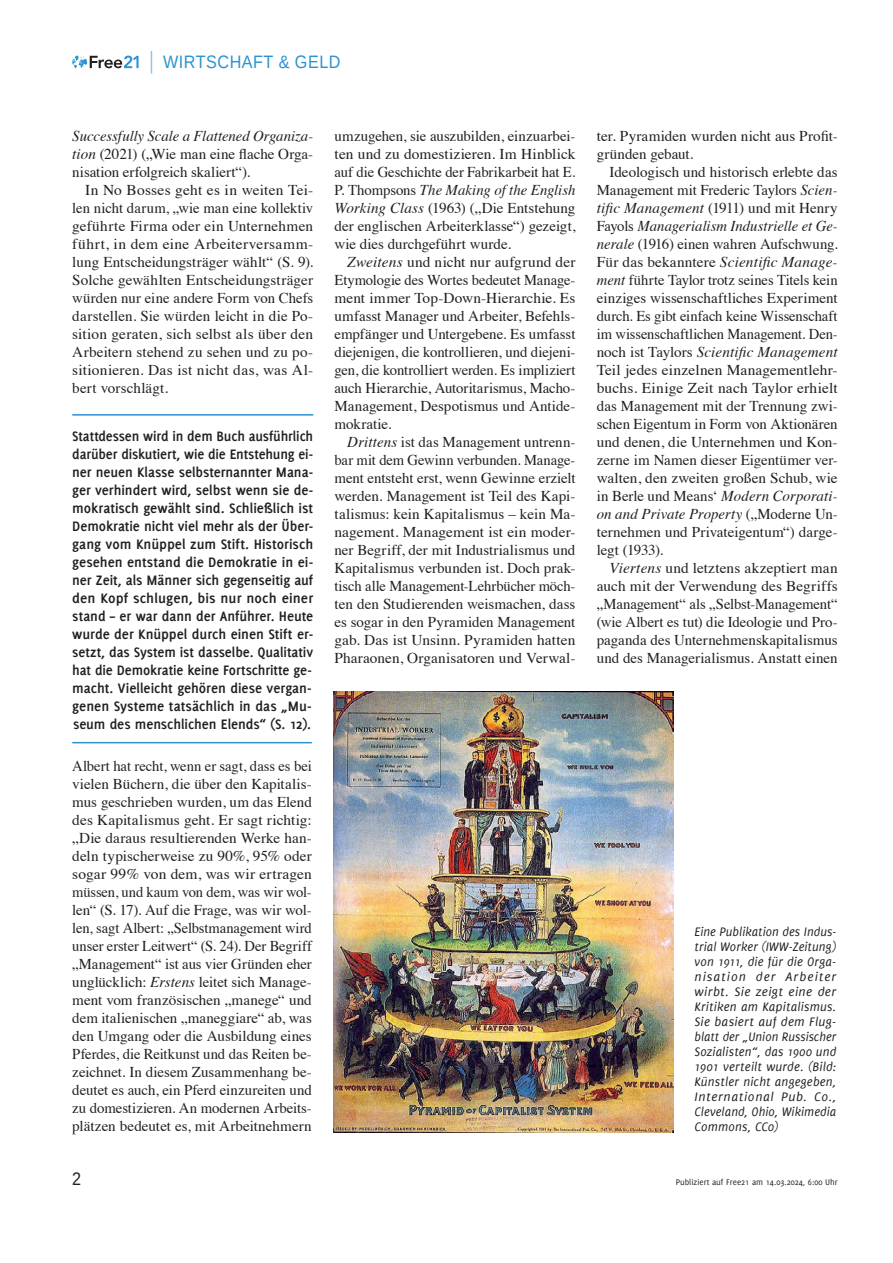
<style>
.page{position:relative;width:893px;height:1263px;background:#fff}
.page>*{position:absolute;margin:0;border:0;box-sizing:border-box;transform-origin:0 0}
.t1{font:18px "Liberation Sans";letter-spacing:.03em;color:#2b93d1;scale:.9 1}
.t2{font:18px "Liberation Sans";color:#231f20;scale:.9 1}
.t3{font:15px/18px "Times";color:#231f20;text-align:justify}
.t4{font:700 15px/18px "Delicious";letter-spacing:-.005em;color:#231f20;text-align:justify}
.t5{font:italic 13.5px/15px "Delicious";letter-spacing:.01em;color:#231f20;text-align:justify;scale:.96 1}
.t6{font:9px "Delicious";color:#231f20}
.s1{font-style:italic}
</style>
<div class="page">
<svg style="left:72px;top:55px;width:67px;height:13px"></svg>
<svg style="left:151px;top:51px;width:1px;height:23px"></svg>
<hr style="left:72px;top:414px;width:241px;height:2px;background:#2b93d1">
<hr style="left:72px;top:742px;width:240px;height:1px;background:#2b93d1">
<img style="left:333px;top:691px;width:340px;height:442px">
<p class="t1" style="left:163px;top:51px;width:199px">WIRTSCHAFT &amp; GELD</p>
<p class="t3" style="left:72px;top:126px;width:242px"><span class="s1">Successfully Scale a Flattened Organiza&shy;tion</span> (2021) („Wie man eine flache Orga&shy;nisation erfolgreich skaliert“).</p>
<p class="t3" style="left:72px;top:180px;width:242px;text-indent:13px">In No Bosses geht es in weiten Tei&shy;len nicht darum, „wie man eine kollektiv geführte Firma oder ein Unternehmen führt, in dem eine Arbeiterversamm&shy;lung Entscheidungsträger wählt“ (S. 9).<br>Solche gewählten Entscheidungsträger würden nur eine andere Form von Chefs darstellen. Sie würden leicht in die Po&shy;sition geraten, sich selbst als über den Arbeitern stehend zu sehen und zu po&shy;sitionieren. Das ist nicht das, was Al&shy;bert vorschlägt.</p>
<p class="t4" style="left:72px;top:427px;width:242px">Stattdessen wird in dem Buch ausführlich darüber diskutiert, wie die Entstehung ei&shy;ner neuen Klasse selbsternannter Mana&shy;ger verhindert wird, selbst wenn sie de&shy;mokratisch gewählt sind. Schließlich ist Demokratie nicht viel mehr als der Über&shy;gang vom Knüppel zum Stift. Historisch gesehen entstand die Demokratie in ei&shy;ner Zeit, als Männer sich gegenseitig auf den Kopf schlugen, bis nur noch einer stand – er war dann der Anführer. Heute wurde der Knüppel durch einen Stift er&shy;setzt, das System ist dasselbe. Qualitativ hat die Demokratie keine Fortschritte ge&shy;macht. Vielleicht gehören diese vergan&shy;genen Systeme tatsächlich in das „Mu&shy;seum des menschlichen Elends“ (S. 12).</p>
<p class="t3" style="left:72px;top:756px;width:241px">Albert hat recht, wenn er sagt, dass es bei vielen Büchern, die über den Kapitalis&shy;mus geschrieben wurden, um das Elend des Kapitalismus geht. Er sagt richtig: „Die daraus resultierenden Werke han&shy;deln typischerweise zu 90%, 95% oder sogar 99% von dem, was wir ertragen müssen, und kaum von dem, was wir wol&shy;len“ (S. 17). Auf die Frage, was wir wol&shy;len, sagt Albert: „Selbstmanagement wird unser erster Leitwert“ (S. 24). Der Begriff „Management“ ist aus vier Gründen eher unglücklich: <span class="s1">Erstens</span> leitet sich Manage&shy;ment vom französischen „manege“ und dem italienischen „maneggiare“ ab, was den Umgang oder die Ausbildung eines Pferdes, die Reitkunst und das Reiten be&shy;zeichnet. In diesem Zusammenhang be&shy;deutet es auch, ein Pferd einzureiten und zu domestizieren. An modernen Arbeits&shy;plätzen bedeutet es, mit Arbeitnehmern</p>
<p class="t3" style="left:334px;top:126px;width:242px">umzugehen, sie auszubilden, einzuarbei&shy;ten und zu domestizieren. Im Hinblick auf die Geschichte der Fabrikarbeit hat E.<br>P. Thompsons <span class="s1">The Making of the English Working Class</span> (1963) („Die Entstehung der englischen Arbeiterklasse“) gezeigt, wie dies durchgeführt wurde.</p>
<p class="t3" style="left:334px;top:252px;width:242px;text-indent:13px"><span class="s1">Zweitens</span> und nicht nur aufgrund der Etymologie des Wortes bedeutet Manage&shy;ment immer Top-Down-Hierarchie. Es umfasst Manager und Arbeiter, Befehls&shy;empfänger und Untergebene. Es umfasst diejenigen, die kontrollieren, und diejeni&shy;gen, die kontrolliert werden. Es impliziert auch Hierarchie, Autoritarismus, Macho-Management, Despotismus und Antide&shy;mokratie.</p>
<p class="t3" style="left:334px;top:432px;width:242px;text-indent:13px"><span class="s1">Drittens</span> ist das Management untrenn&shy;bar mit dem Gewinn verbunden. Manage&shy;ment entsteht erst, wenn Gewinne erzielt werden. Management ist Teil des Kapi&shy;talismus: kein Kapitalismus – kein Ma&shy;nagement. Management ist ein moder&shy;ner Begriff, der mit Industrialismus und Kapitalismus verbunden ist. Doch prak&shy;tisch alle Management-Lehrbücher möch&shy;ten den Studierenden weismachen, dass es sogar in den Pyramiden Management gab. Das ist Unsinn. Pyramiden hatten Pharaonen, Organisatoren und Verwal-</p>
<p class="t3" style="left:597px;top:126px;width:242px">ter. Pyramiden wurden nicht aus Profit&shy;gründen gebaut.</p>
<p class="t3" style="left:597px;top:162px;width:242px;text-indent:13px">Ideologisch und historisch erlebte das Management mit Frederic Taylors <span class="s1">Scien&shy;tific Management</span> (1911) und mit Henry Fayols <span class="s1">Managerialism Industrielle et Ge&shy;nerale</span> (1916) einen wahren Aufschwung.<br>Für das bekanntere <span class="s1">Scientific Manage&shy;ment</span> führte Taylor trotz seines Titels kein einziges wissenschaftliches Experiment durch. Es gibt einfach keine Wissenschaft im wissenschaftlichen Management. Den&shy;noch ist Taylors <span class="s1">Scientific Management </span>Teil jedes einzelnen Managementlehr&shy;buchs. Einige Zeit nach Taylor erhielt das Management mit der Trennung zwi&shy;schen Eigentum in Form von Aktionären und denen, die Unternehmen und Kon&shy;zerne im Namen dieser Eigentümer ver&shy;walten, den zweiten großen Schub, wie in Berle und Means‘ <span class="s1">Modern Corporati&shy;on and Private Property</span> („Moderne Un&shy;ternehmen und Privateigentum“) darge&shy;legt (1933).</p>
<p class="t3" style="left:597px;top:558px;width:242px;text-indent:13px"><span class="s1">Viertens</span> und letztens akzeptiert man auch mit der Verwendung des Begriffs „Management“ als „Selbst-Management“ (wie Albert es tut) die Ideologie und Pro&shy;paganda des Unternehmenskapitalismus und des Managerialismus. Anstatt einen</p>
<p class="t5" style="left:694px;top:924px;width:149px">Eine Publikation des Indus&shy;trial Worker (IWW-Zeitung) von 1911, die für die Orga&shy;nisation der Arbeiter wirbt. Sie zeigt eine der Kritiken am Kapitalismus.<br>Sie basiert auf dem Flug&shy;blatt der „Union Russischer Sozialisten“, das 1900 und 1901 verteilt wurde. (Bild:<br>Künstler nicht angegeben, International Pub. Co., Cleveland, Ohio, Wikimedia Commons, CC0)</p>
<p class="t2" style="left:72px;top:1168px;width:12px">2</p>
<p class="t6" style="left:676px;top:1177px;width:163px">Publiziert auf Free21 am 14.03.2024, 6:00 Uhr</p>
</div>
